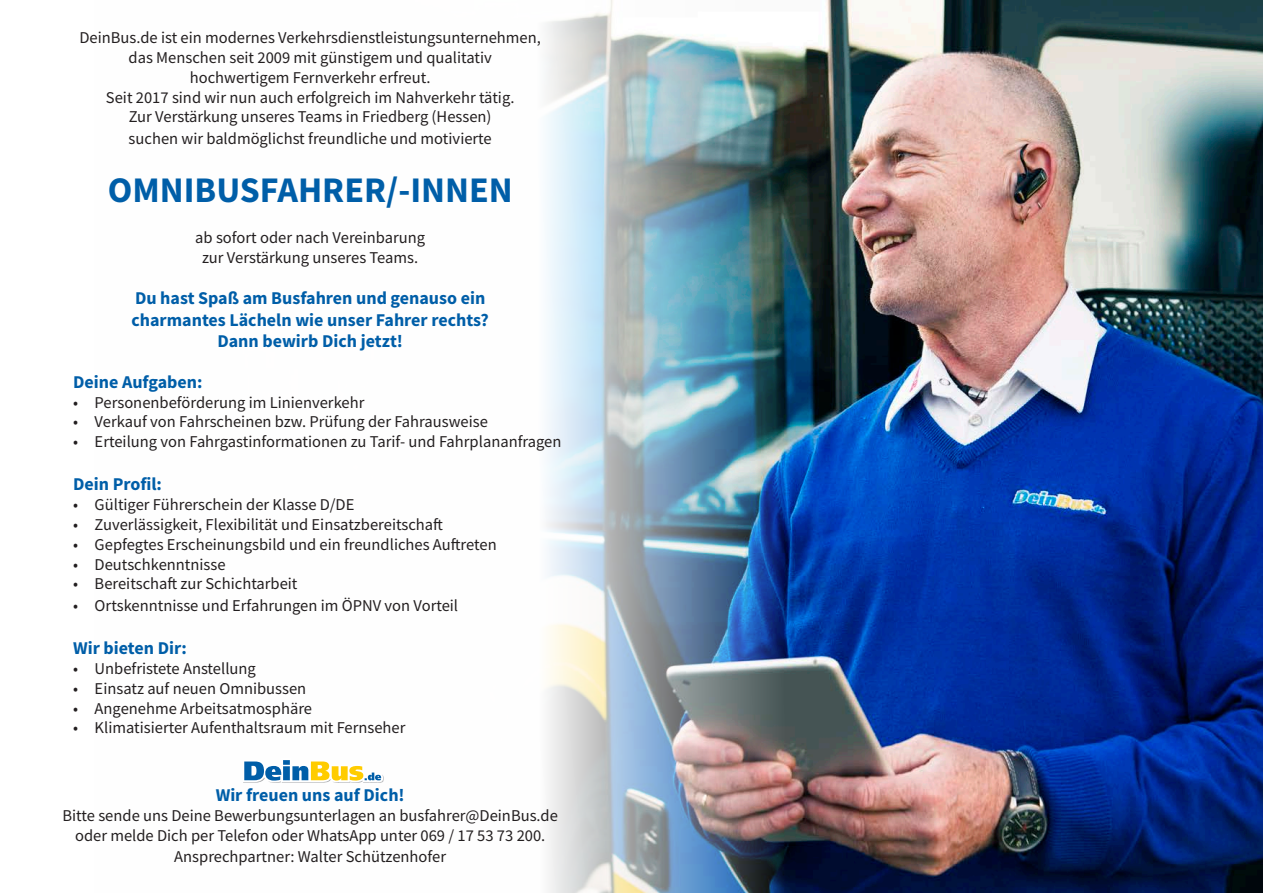
<style>
.page{position:relative;width:1263px;height:893px;background:#fff}
.page>*{position:absolute;margin:0;border:0;box-sizing:border-box;transform-origin:0 0}
.t1{font:700 36px "Source Sans Pro";color:#005ea8}
.t2{font:700 18px "Source Sans Pro";color:#005ea8}
.t3{font:16.5px "Source Sans Pro";color:#231f20}
</style>
<div class="page">
<img style="left:546px;top:0;width:717px;height:893px">
<svg style="left:243px;top:760px;width:141px;height:23px"></svg>
<p class="t3" style="left:79px;top:27px;width:463px">DeinBus.de ist ein modernes Verkehrsdienstleistungsunternehmen,</p>
<p class="t3" style="left:129px;top:47px;width:365px">das Menschen seit 2009 mit günstigem und qualitativ</p>
<p class="t3" style="left:190px;top:67px;width:242px">hochwertigem Fernverkehr erfreut.</p>
<p class="t3" style="left:106px;top:87px;width:410px">Seit 2017 sind wir nun auch erfolgreich im Nahverkehr tätig.</p>
<p class="t3" style="left:129px;top:106px;width:364px">Zur Verstärkung unseres Teams in Friedberg (Hessen)</p>
<p class="t3" style="left:129px;top:128px;width:365px">suchen wir baldmöglichst freundliche und motivierte</p>
<p class="t1" style="left:108px;top:165px;width:406px">OMNIBUSFAHRER/-INNEN</p>
<p class="t3" style="left:195px;top:227px;width:231px">ab sofort oder nach Vereinbarung</p>
<p class="t3" style="left:202px;top:247px;width:218px">zur Verstärkung unseres Teams.</p>
<p class="t2" style="left:135px;top:286px;width:352px">Du hast Spaß am Busfahren und genauso ein</p>
<p class="t2" style="left:131px;top:308px;width:359px">charmantes Lächeln wie unser Fahrer rechts?</p>
<p class="t2" style="left:217px;top:329px;width:187px">Dann bewirb Dich jetzt!</p>
<p class="t2" style="left:73px;top:370px;width:131px">Deine Aufgaben:</p>
<p class="t3" style="left:73px;top:392px;width:293px">• Personenbeförderung im Linienverkehr</p>
<p class="t3" style="left:73px;top:411px;width:416px">• Verkauf von Fahrscheinen bzw. Prüfung der Fahrausweise</p>
<p class="t3" style="left:73px;top:431px;width:490px">• Erteilung von Fahrgastinformationen zu Tarif- und Fahrplananfragen</p>
<p class="t2" style="left:73px;top:472px;width:90px">Dein Profil:</p>
<p class="t3" style="left:73px;top:494px;width:283px">• Gültiger Führerschein der Klasse D/DE</p>
<p class="t3" style="left:73px;top:514px;width:371px">• Zuverlässigkeit, Flexibilität und Einsatzbereitschaft</p>
<p class="t3" style="left:73px;top:534px;width:425px">• Gepfegtes Erscheinungsbild und ein freundliches Auftreten</p>
<p class="t3" style="left:73px;top:554px;width:154px">• Deutschkenntnisse</p>
<p class="t3" style="left:73px;top:573px;width:226px">• Bereitschaft zur Schichtarbeit</p>
<p class="t3" style="left:73px;top:595px;width:387px">• Ortskenntnisse und Erfahrungen im ÖPNV von Vorteil</p>
<p class="t2" style="left:73px;top:636px;width:115px">Wir bieten Dir:</p>
<p class="t3" style="left:73px;top:658px;width:184px">• Unbefristete Anstellung</p>
<p class="t3" style="left:73px;top:678px;width:235px">• Einsatz auf neuen Omnibussen</p>
<p class="t3" style="left:73px;top:698px;width:240px">• Angenehme Arbeitsatmosphäre</p>
<p class="t3" style="left:73px;top:717px;width:334px">• Klimatisierter Aufenthaltsraum mit Fernseher</p>
<p class="t2" style="left:216px;top:783px;width:191px">Wir freuen uns auf Dich!</p>
<p class="t3" style="left:63px;top:805px;width:497px">Bitte sende uns Deine Bewerbungsunterlagen an busfahrer@DeinBus.de</p>
<p class="t3" style="left:75px;top:825px;width:472px">oder melde Dich per Telefon oder WhatsApp unter 069 / 17 53 73 200.</p>
<p class="t3" style="left:174px;top:846px;width:273px">Ansprechpartner: Walter Schützenhofer</p>
</div>
